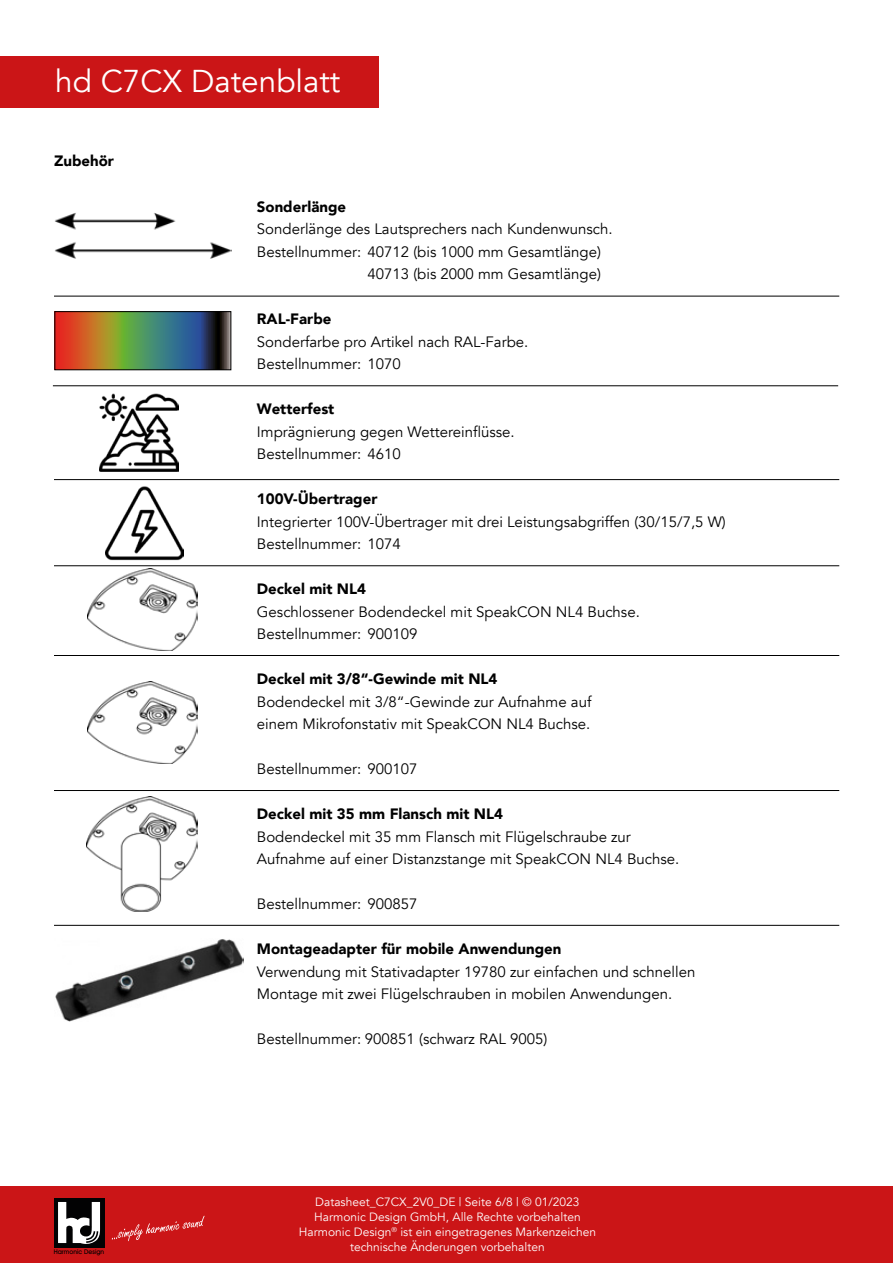
<style>
.page{position:relative;width:893px;height:1263px;background:#fff}
.page>*{position:absolute;margin:0;border:0;box-sizing:border-box;transform-origin:0 0}
.t1{font:31.5px "Avenir";color:#fff}
.t2{font:15px/22.5px "Avenir";color:#000}
.t3{font:900 15px "Avenir";color:#000}
.t4{font:12px/15px "Avenir";color:#fff;text-align:center}
.t5{font:500 6.45px "Avant Garde IT Cby BT";color:#000}
</style>
<div class="page">
<div style="left:0;top:1186px;width:893px;height:77px;background:#cb1517"></div>
<div style="left:54px;top:1198px;width:50px;height:49px;background:#020203"></div>
<svg style="left:58px;top:1202px;width:42px;height:42px"></svg>
<svg style="left:112px;top:1216px;width:93px;height:25px"></svg>
<hr style="left:53px;top:385px;width:785px;height:1px;background:#000">
<hr style="left:54px;top:479px;width:785px;height:1px;background:#000">
<hr style="left:54px;top:565px;width:785px;height:1px;background:#000">
<hr style="left:54px;top:655px;width:785px;height:1px;background:#000">
<hr style="left:54px;top:790px;width:785px;height:1px;background:#000">
<hr style="left:54px;top:925px;width:785px;height:1px;background:#000">
<hr style="left:54px;top:296px;width:785px;height:1px;background:#000">
<svg style="left:56px;top:313px;width:173px;height:55px;background:#6e6a4e"></svg>
<div style="left:54px;top:311px;width:177px;height:59px;border:1px solid #000"></div>
<img style="left:100px;top:393px;width:78px;height:79px">
<img style="left:105px;top:486px;width:79px;height:75px">
<img style="left:88px;top:569px;width:110px;height:82px">
<img style="left:88px;top:681px;width:110px;height:82px">
<img style="left:86px;top:797px;width:111px;height:115px">
<img style="left:55px;top:213px;width:176px;height:46px">
<img style="left:55px;top:939px;width:188px;height:82px">
<div style="left:0;top:57px;width:378px;height:51px;background:#cb1517"></div>
<h1 class="t1" style="left:55px;top:62px;width:287px">hd C7CX Datenblatt</h1>
<p class="t3" style="left:54px;top:148px;width:61px">Zubehör</p>
<p class="t5" style="left:54px;top:1248px;width:52px">Harmonic Design</p>
<p class="t3" style="left:257px;top:193px;width:91px">Sonderlänge</p>
<p class="t2" style="left:257px;top:218px;width:357px">Sonderlänge des Lautsprechers nach Kundenwunsch.</p>
<p class="t2" style="left:257px;top:240px;width:345px">Bestellnummer: 40712 (bis 1000 mm Gesamtlänge)</p>
<p class="t2" style="left:367px;top:263px;width:235px">40713 (bis 2000 mm Gesamtlänge)</p>
<p class="t3" style="left:257px;top:306px;width:76px">RAL-Farbe</p>
<p class="t2" style="left:257px;top:330px;width:273px">Sonderfarbe pro Artikel nach RAL-Farbe.<br>Bestellnummer: 1070</p>
<p class="t3" style="left:257px;top:396px;width:79px">Wetterfest</p>
<p class="t2" style="left:257px;top:420px;width:259px">Imprägnierung gegen Wettereinflüsse.<br>Bestellnummer: 4610</p>
<p class="t3" style="left:257px;top:486px;width:122px">100V-Übertrager</p>
<p class="t2" style="left:257px;top:510px;width:470px">Integrierter 100V-Übertrager mit drei Leistungsabgriffen (30/15/7,5 W)<br>Bestellnummer: 1074</p>
<p class="t3" style="left:257px;top:576px;width:111px">Deckel mit NL4</p>
<p class="t2" style="left:257px;top:600px;width:384px">Geschlossener Bodendeckel mit SpeakCON NL4 Buchse.<br>Bestellnummer: 900109</p>
<p class="t3" style="left:257px;top:666px;width:242px">Deckel mit 3/8“-Gewinde mit NL4</p>
<p class="t2" style="left:257px;top:690px;width:336px">Bodendeckel mit 3/8“-Gewinde zur Aufnahme auf einem Mikrofonstativ mit SpeakCON NL4 Buchse.</p>
<p class="t2" style="left:257px;top:758px;width:162px">Bestellnummer: 900107</p>
<p class="t3" style="left:257px;top:801px;width:248px">Deckel mit 35 mm Flansch mit NL4</p>
<p class="t2" style="left:257px;top:825px;width:424px">Bodendeckel mit 35 mm Flansch mit Flügelschraube zur<br>Aufnahme auf einer Distanzstange mit SpeakCON NL4 Buchse.</p>
<p class="t2" style="left:257px;top:893px;width:162px">Bestellnummer: 900857</p>
<p class="t3" style="left:257px;top:936px;width:306px">Montageadapter für mobile Anwendungen</p>
<p class="t2" style="left:257px;top:960px;width:440px">Verwendung mit Stativadapter 19780 zur einfachen und schnellen<br>Montage mit zwei Flügelschrauben in mobilen Anwendungen.</p>
<p class="t2" style="left:257px;top:1028px;width:292px">Bestellnummer: 900851 (schwarz RAL 9005)</p>
<p class="t4" style="left:299px;top:1194px;width:299px">Datasheet_C7CX_2V0_DE | Seite 6/8 | © 01/2023<br>Harmonic Design GmbH, Alle Rechte vorbehalten Harmonic Design<sup>®</sup> ist ein eingetragenes Markenzeichen technische Änderungen vorbehalten</p>
</div>
